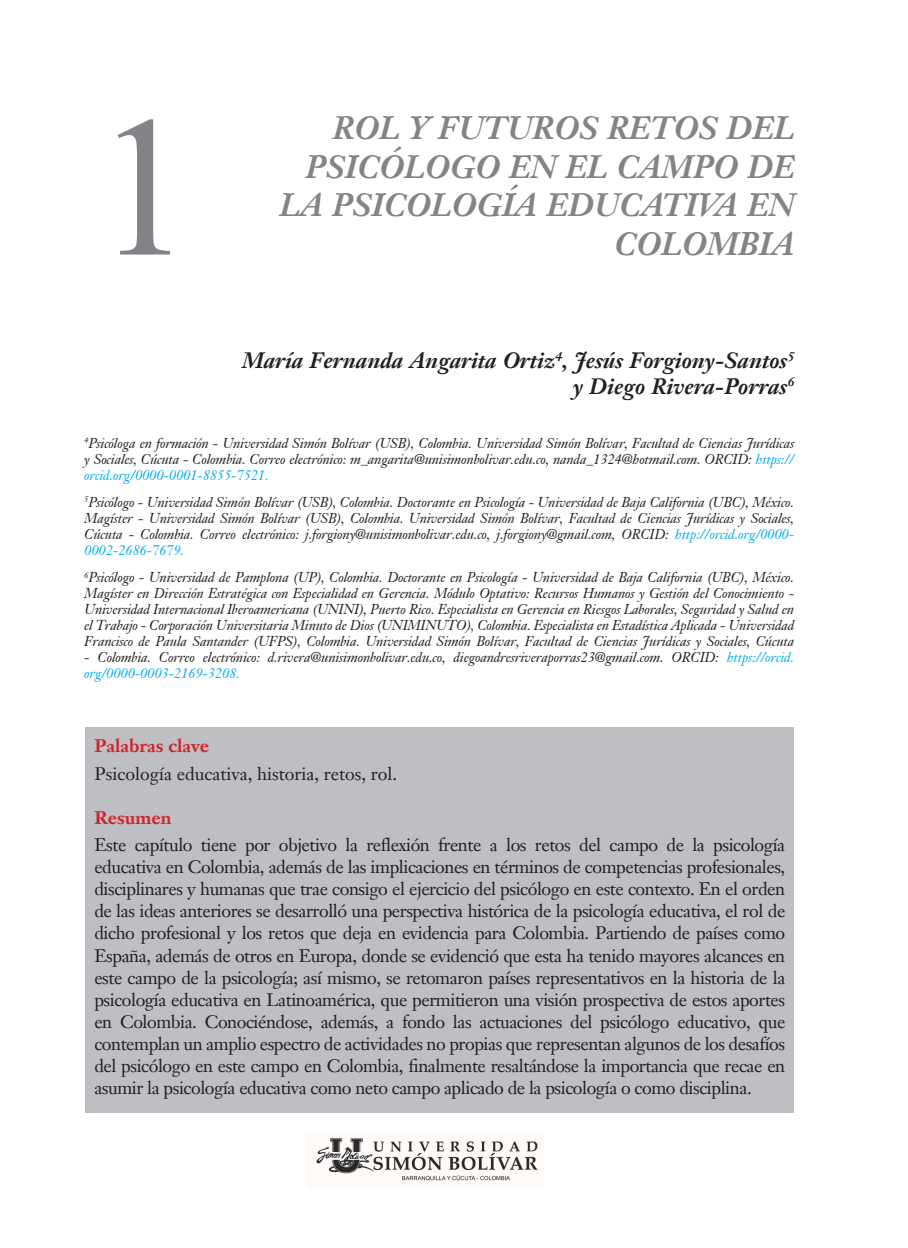
<style>
.page{position:relative;width:908px;height:1248px;background:#fff}
.page>*{position:absolute;margin:0;border:0;box-sizing:border-box;transform-origin:0 0}
.t1{font:200px "Times New Roman";color:#828487}
.t2{font:italic 700 32px/38.4px "Janson Text LT";color:#828487;text-align:right}
.t3{font:italic 700 22px/25.2px "Janson Text LT";color:#231f20;text-align:right}
.t4{font:18px/22px "Janson Text LT";letter-spacing:-.025em;color:#231f20;text-align:justify}
.t5{font:18px "Janson Text LT";color:#231f20}
.t6{font:700 18px "Janson Text LT";color:#d1232a}
.t7{font:italic 14px/16px "Janson Text";letter-spacing:-.01em;color:#231f20;text-align:justify}
.s1{color:#00aeef}
</style>
<div class="page">
<img style="left:316px;top:1138px;width:222px;height:43px">
<div style="left:85px;top:727px;width:708px;height:386px;background:#bebfc2"></div>
<h1 class="t1" style="left:94px;top:53px;width:101px">1</h1>
<h2 class="t2" style="left:279px;top:109px;width:516px">ROL Y FUTUROS RETOS DEL<br>PSICÓLOGO EN EL CAMPO DE<br>LA PSICOLOGÍA EDUCATIVA EN<br>COLOMBIA</h2>
<h3 class="t3" style="left:242px;top:348px;width:553px">María Fernanda Angarita Ortiz<sup>4</sup>, Jesús Forgiony-Santos<sup>5 </sup>y Diego Rivera-Porras<sup>6</sup></h3>
<p class="t7" style="left:84px;top:435px;width:711px"><sup>4</sup>Psicóloga en formación - Universidad Simón Bolívar (USB), Colombia. Universidad Simón Bolívar, Facultad de Ciencias Jurídicas y Sociales, Cúcuta - Colombia. Correo electrónico: m_angarita@unisimonbolivar.edu.co, nanda_1324@hotmail.com. ORCID: <span class="s1">https:// orcid.org/0000-0001-8855-7521.</span></p>
<p class="t7" style="left:84px;top:494px;width:711px"><sup>5</sup>Psicólogo - Universidad Simón Bolívar (USB), Colombia. Doctorante en Psicología - Universidad de Baja California (UBC), México.<br>Magíster - Universidad Simón Bolívar (USB), Colombia. Universidad Simón Bolívar, Facultad de Ciencias Jurídicas y Sociales, Cúcuta - Colombia. Correo electrónico: j.forgiony@unisimonbolivar.edu.co, j.forgiony@gmail.com, ORCID: <span class="s1">http://orcid.org/0000- 0002-2686-7679.</span></p>
<p class="t7" style="left:84px;top:569px;width:711px"><sup>6</sup>Psicólogo - Universidad de Pamplona (UP), Colombia. Doctorante en Psicología - Universidad de Baja California (UBC), México.<br>Magíster en Dirección Estratégica con Especialidad en Gerencia. Módulo Optativo: Recursos Humanos y Gestión del Conocimiento - Universidad Internacional Iberoamericana (UNINI), Puerto Rico. Especialista en Gerencia en Riesgos Laborales, Seguridad y Salud en el Trabajo - Corporación Universitaria Minuto de Dios (UNIMINUTO), Colombia. Especialista en Estadística Aplicada - Universidad Francisco de Paula Santander (UFPS), Colombia. Universidad Simón Bolívar, Facultad de Ciencias Jurídicas y Sociales, Cúcuta</p>
<p class="t7" style="left:84px;top:649px;width:711px">- Colombia. Correo electrónico: d.rivera@unisimonbolivar.edu.co, diegoandresriveraporras23@gmail.com. ORCID: <span class="s1">https://orcid. org/0000-0003-2169-3208.</span></p>
<p class="t6" style="left:94px;top:734px;width:116px">Palabras clave</p>
<p class="t5" style="left:94px;top:762px;width:304px">Psicología educativa, historia, retos, rol.</p>
<p class="t6" style="left:94px;top:805px;width:79px">Resumen</p>
<p class="t4" style="left:94px;top:834px;width:692px">Este capítulo tiene por objetivo la reflexión frente a los retos del campo de la psicología educativa en Colombia, además de las implicaciones en términos de competencias profesionales, disciplinares y humanas que trae consigo el ejercicio del psicólogo en este contexto. En el orden de las ideas anteriores se desarrolló una perspectiva histórica de la psicología educativa, el rol de dicho profesional y los retos que deja en evidencia para Colombia. Partiendo de países como España, además de otros en Europa, donde se evidenció que esta ha tenido mayores alcances en este campo de la psicología; así mismo, se retomaron países representativos en la historia de la psicología educativa en Latinoamérica, que permitieron una visión prospectiva de estos aportes en Colombia. Conociéndose, además, a fondo las actuaciones del psicólogo educativo, que contemplan un amplio espectro de actividades no propias que representan algunos de los desafíos del psicólogo en este campo en Colombia, finalmente resaltándose la importancia que recae en asumir la psicología educativa como neto campo aplicado de la psicología o como disciplina.</p>
</div>
